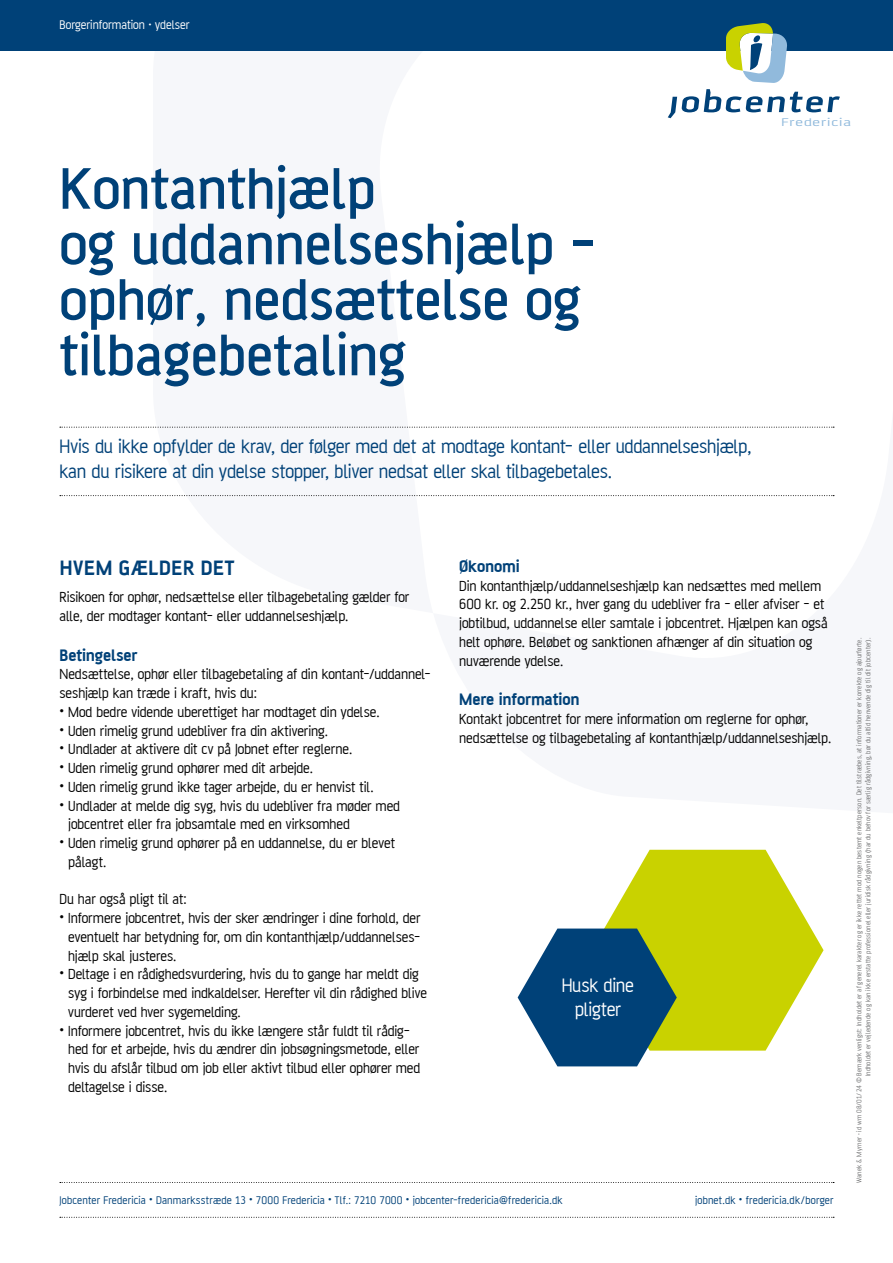
<style>
.page{position:relative;width:893px;height:1263px;background:#fff}
.page>*{position:absolute;margin:0;border:0;box-sizing:border-box;transform-origin:0 0}
.t1{font:500 63px/55.5px "AF Battersea";color:#004178}
.t2{font:700 22.5px "AF Battersea";letter-spacing:.03em;color:#004178}
.t3{font:21px/25.2px "AF Battersea";letter-spacing:-.01em;color:#004178}
.P_splash{font:21px/24px "AF Battersea";letter-spacing:-.01em;color:#fff;text-align:center}
.P_bold{font:700 18px "AF Battersea";letter-spacing:-.01em;color:#004178}
.t4{font:15.75px/18.8px "AF Battersea";letter-spacing:-.005em;color:#000}
.P_virksomhedsservice{font:13.5px "AF Battersea";color:#fff}
.t5{font:12px "AF Battersea";letter-spacing:.015em;color:#004178}
.t6{font:12px "AF Battersea";letter-spacing:.05em;color:#91badc;scale:1.5 1}
.t7{font:7.5px/9px "AF Battersea";letter-spacing:.015em;color:#707172;text-align:right}
</style>
<div class="page">
<div style="left:0;top:0;width:893px;height:51px;background:#004178"></div>
<svg style="left:668px;top:89px;width:172px;height:29px"></svg>
<svg style="left:726px;top:23px;width:61px;height:60px"></svg>
<svg style="left:60px;top:1182px;width:774px;height:1px"></svg>
<svg style="left:60px;top:1217px;width:774px;height:1px"></svg>
<svg style="left:60px;top:427px;width:774px;height:1px"></svg>
<svg style="left:60px;top:495px;width:774px;height:1px"></svg>
<svg style="left:604px;top:850px;width:220px;height:200px;fill:#c9d200"></svg>
<svg style="left:518px;top:928px;width:159px;height:138px;background:#3a6c7f"></svg>
<p class="P_virksomhedsservice" style="left:60px;top:17px;width:131px">Borgerinformation · ydelser</p>
<h1 class="t1" style="left:60px;top:161px;width:538px">Kontanthjælp<br>og uddannelseshjælp - ophør, nedsættelse og tilbagebetaling</h1>
<h2 class="t3" style="left:60px;top:433px;width:694px">Hvis du ikke opfylder de krav, der følger med det at modtage kontant- eller uddannelseshjælp, kan du risikere at din ydelse stopper, bliver nedsat eller skal tilbagebetales.</h2>
<p class="t6" style="left:781px;top:116px;width:48px">Fredericia</p>
<h3 class="t2" style="left:60px;top:556px;width:176px">HVEM GÆLDER DET</h3>
<p class="t4" style="left:60px;top:587px;width:351px">Risikoen for ophør, nedsættelse eller tilbagebetaling gælder for alle, der modtager kontant- eller uddannelseshjælp.</p>
<p class="P_bold" style="left:60px;top:645px;width:80px">Betingelser</p>
<p class="t4" style="left:60px;top:665px;width:373px">Nedsættelse, ophør eller tilbagebetaling af din kontant-/uddannel&shy;seshjælp kan træde i kraft, hvis du:</p>
<p class="t4" style="left:60px;top:702px;width:322px">• Mod bedre vidende uberettiget har modtaget din ydelse.</p>
<p class="t4" style="left:60px;top:721px;width:270px">• Uden rimelig grund udebliver fra din aktivering.</p>
<p class="t4" style="left:60px;top:740px;width:294px">• Undlader at aktivere dit cv på Jobnet efter reglerne.</p>
<p class="t4" style="left:60px;top:758px;width:255px">• Uden rimelig grund ophører med dit arbejde.</p>
<p class="t4" style="left:60px;top:777px;width:316px">• Uden rimelig grund ikke tager arbejde, du er henvist til.</p>
<p class="t4" style="left:68px;top:796px;width:333px;text-indent:-9px">• Undlader at melde dig syg, hvis du udebliver fra møder med jobcentret eller fra jobsamtale med en virksomhed</p>
<p class="t4" style="left:68px;top:833px;width:328px;text-indent:-9px">• Uden rimelig grund ophører på en uddannelse, du er blevet pålagt.</p>
<p class="t4" style="left:60px;top:890px;width:129px">Du har også pligt til at:</p>
<p class="t4" style="left:68px;top:908px;width:354px;text-align:justify;text-indent:-9px">• Informere jobcentret, hvis der sker ændringer i dine forhold, der eventuelt har betydning for, om din kontanthjælp/uddannelses&shy;hjælp skal justeres.</p>
<p class="t4" style="left:68px;top:965px;width:360px;text-indent:-9px">• Deltage i en rådighedsvurdering, hvis du to gange har meldt dig syg i forbindelse med indkaldelser. Herefter vil din rådighed blive vurderet ved hver sygemelding.</p>
<p class="t4" style="left:68px;top:1021px;width:354px;text-indent:-9px">• Informere jobcentret, hvis du ikke længere står fuldt til rådig&shy;hed for et arbejde, hvis du ændrer din jobsøgningsmetode, eller hvis du afslår tilbud om job eller aktivt tilbud eller ophører med deltagelse i disse.</p>
<p class="P_bold" style="left:459px;top:556px;width:62px">Økonomi</p>
<p class="t4" style="left:459px;top:576px;width:370px">Din kontanthjælp/uddannelseshjælp kan nedsættes med mellem 600 kr. og 2.250 kr., hver gang du udebliver fra - eller afviser - et jobtilbud, uddannelse eller samtale i jobcentret. Hjælpen kan også helt ophøre. Beløbet og sanktionen afhænger af din situation og nuværende ydelse.</p>
<p class="P_bold" style="left:459px;top:690px;width:122px">Mere information</p>
<p class="t4" style="left:459px;top:709px;width:374px">Kontakt jobcentret for mere information om reglerne for ophør, nedsættelse og tilbagebetaling af kontanthjælp/uddannelseshjælp.</p>
<p class="P_splash" style="left:562px;top:973px;width:74px">Husk dine pligter</p>
<p class="t5" style="left:60px;top:1194px;width:505px">Jobcenter Fredericia • Danmarksstræde 13 • 7000 Fredericia • Tlf.: 7210 7000 • jobcenter-fredericia@fredericia.dk</p>
<p class="t5" style="left:695px;top:1194px;width:140px">jobnet.dk • fredericia.dk/borger</p>
<p class="t7" style="left:854px;top:1183px;width:547px;rotate:-90deg">Wanek &amp; Myrner · id wm 08/01/24 © Bemærk venligst: Indholdet er af generel karakter og er ikke rettet mod nogen bestemt enkeltperson. Det tilstræbes, at informationer er korrekte og ajourførte.<br>Indholdet er vejledende og kan ikke erstatte professionel eller juridisk rådgivning (har du behov for særlig rådgivning, bør du altid henvende dig til dit jobcenter).</p>
</div>
